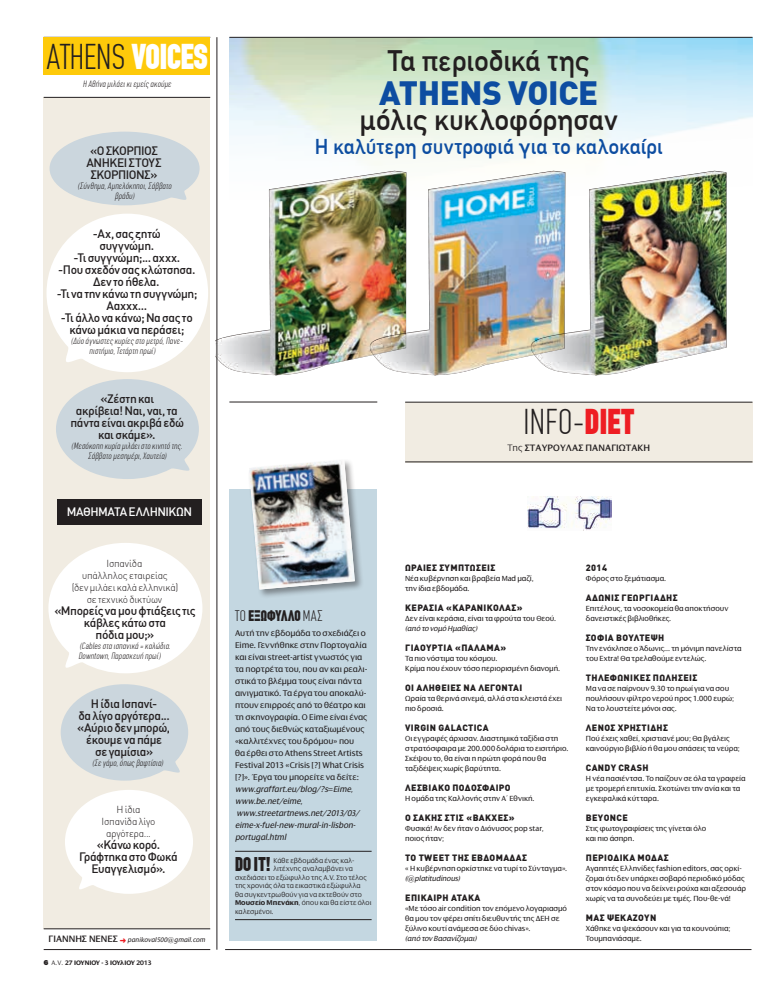
<style>
.page{position:relative;width:782px;height:995px;background:#fff}
.page>*{position:absolute;margin:0;border:0;box-sizing:border-box;transform-origin:0 0}
.t1{font:300 condensed 35px "CF Din";letter-spacing:-.005em;color:#231f20}
.t2{font:900 33px "DIN Greek";letter-spacing:-.01em;color:#0d4da1}
.t3{font:29px "DIN100 Gr";color:#231f20}
.t4{font:21px "DIN100 Gr";letter-spacing:.005em;color:#0d4da1}
.t5{font:900 condensed 19.4px "CF Din";color:#231f20}
.t6{font:900 condensed 15px "CF Din";letter-spacing:.01em;color:#231f20}
.t7{font:12px/12px "DIN Greek Medium Alternate";letter-spacing:-.03em;color:#231f20;text-align:center}
.t8{font:12px "DIN Greek Medium Alternate";letter-spacing:-.04em;color:#fff}
.t9{font:300 10px/12px "DIN Greek";letter-spacing:-.015em;color:#231f20;text-align:center}
.t10{font:10px "Vialog Regular";letter-spacing:.01em;color:#231f20}
.t11{font:9px/12px "Vialog";color:#231f20}
.t12{font:900 9px "DIN Greek";letter-spacing:.04em;color:#231f20}
.t13{font:italic 300 condensed 9px/10px "CF Din";color:#231f20;text-align:center}
.t14{font:8px/10px "Vialog";color:#231f20}
.t15{font:300 7.5px "Vialog";letter-spacing:.01em;color:#231f20}
.t16{font:italic 7px "Vialog";letter-spacing:.01em;color:#231f20}
.t17{font:700 7px "Vialog";color:#231f20}
.s1{font-weight:900;color:#fff}
.s2{font-family:"Vialog Regular";font-style:normal;font-size:10px}
.s3{color:#ee1d23}
.s4{font-family:"AV Giza Bold Seven Five";font-weight:400}
.s5{font-weight:300}
.s6{font-weight:900;color:#ee1d23}
.s7{font-family:"Vialog";font-weight:300}
.s8{font-style:italic}
.s9{font-weight:700}
</style>
<div class="page">
<img style="left:216px;top:153px;width:126px;height:241px">
<img style="left:583px;top:153px;width:144px;height:223px">
<img style="left:342px;top:153px;width:241px;height:223px">
<div style="left:44px;top:97px;width:166px;height:831px;background:#f1ece2"></div>
<hr style="left:44px;top:928px;width:166px;height:1px;background:#231f20">
<hr style="left:44px;top:949px;width:166px;height:1px;background:#231f20">
<div style="left:44px;top:37px;width:166px;height:38px;background:#feca0a"></div>
<svg style="left:56px;top:379px;width:143px;height:100px"></svg>
<svg style="left:61px;top:684px;width:127px;height:96px"></svg>
<svg style="left:50px;top:132px;width:150px;height:73px"></svg>
<svg style="left:48px;top:543px;width:154px;height:130px"></svg>
<svg style="left:65px;top:790px;width:128px;height:103px"></svg>
<svg style="left:47px;top:214px;width:161px;height:158px"></svg>
<hr style="left:44px;top:97px;width:166px;height:1px;background:#231f20">
<hr style="left:217px;top:37px;width:1px;height:912px;background:#231f20">
<div style="left:405px;top:402px;width:347px;height:60px;background:#f1ece2"></div>
<hr style="left:405px;top:402px;width:347px;height:1px;background:#231f20">
<hr style="left:225px;top:949px;width:526px;height:1px;background:#231f20">
<hr style="left:405px;top:461px;width:347px;height:1px;background:#231f20">
<img style="left:527px;top:496px;width:85px;height:34px">
<div style="left:229px;top:489px;width:148px;height:451px;background:#c4d7e1"></div>
<hr style="left:235px;top:851px;width:137px;height:1px;background:#231f20">
<hr style="left:235px;top:919px;width:137px;height:1px;background:#231f20">
<div style="left:247px;top:458px;width:121px;height:145px;background:#231f20;opacity:.45"></div>
<img style="left:249px;top:459px;width:106px;height:130px">
<hr style="left:229px;top:37px;width:523px;height:1px;background:#231f20">
<hr style="left:229px;top:402px;width:148px;height:1px;background:#231f20">
<div style="left:57px;top:499px;width:145px;height:25px;background:#231f20"></div>
<p class="t1" style="left:46px;top:38px;width:163px">ΑTHENS <span class="s1">VOICES</span></p>
<p class="t13" style="left:83px;top:79px;width:92px">Η Αθήνα μιλάεικιεμείς ακούμε</p>
<p class="t7" style="left:86px;top:145px;width:77px">«Ο ΣΚΟΡΠΙΟΣ<br>ΑΝΗΚΕΙ ΣΤΟΥΣ<br>ΣΚΟΡΠΙΟΝΣ»</p>
<p class="t13" style="left:77px;top:181px;width:97px">(Σύνθημα,Αμπελόκηποι,Σάββατο βράδυ)</p>
<p class="t7" style="left:57px;top:227px;width:142px">-Αχ, σας ζητώ<br>συγγνώμη.<br>-Τι συγγνώμη;... αχχχ.<br>-Που σχεδόν σας κλώτσησα.<br>Δεν το ήθελα.<br>-Τι να την κάνω τη συγγνώμη;<br>Ααχχχ...<br>-Τι άλλο να κάνω; Να σας το κάνω μάκια να περάσει;</p>
<p class="t13" style="left:89px;top:336px;width:97px;text-align:left;text-indent:-18px">(Δύο άγνωστες κυρίες στο μετρό,Πανε&shy;πιστήμιο,Τετάρτη πρωί)</p>
<p class="t7" style="left:70px;top:392px;width:115px">«Ζέστη και<br>ακρίβεια! Ναι, ναι, τα πάντα είναι ακριβά εδώ και σκάμε».</p>
<p class="t13" style="left:71px;top:441px;width:114px">(Μεσόκοπη κυρία μιλάειστο κινητό της.<br>Σάββατο μεσημέρι,Χαυτεία)</p>
<p class="t8" style="left:67px;top:504px;width:127px">ΜΑΘΗΜΑΤΑ ΕΛΛΗΝΙΚΩΝ</p>
<p class="t9" style="left:72px;top:557px;width:108px">Ισπανίδα<br>υπάλληλος εταιρείας<br>(δεν μιλάει καλά ελληνικά) σε τεχνικό δικτύων</p>
<p class="t7" style="left:54px;top:604px;width:143px">«Μπορείς να μου φτιάξεις τις κάβλες κάτω στα<br>πόδια μου;»</p>
<p class="t13" style="left:78px;top:641px;width:95px;text-align:left">(Cables στα ισπανικά = καλώδια.<br>Downtown,Παρασκευή πρωί)</p>
<p class="t7" style="left:77px;top:697px;width:94px">Η ίδια Ισπανί-<br>δα λίγο αργότερα... «Αύριο δεν μπορώ, έκουμε να πάμε<br>σε γαμίσια»</p>
<p class="t13" style="left:92px;top:757px;width:74px">(Σε γάμο,όπως βαφτίσια)</p>
<p class="t9" style="left:102px;top:803px;width:55px">Η ίδια<br>Ισπανίδα λίγο αργότερα...</p>
<p class="t7" style="left:79px;top:838px;width:100px">«Κάνω κορό.<br>Γράφτηκα στο Φωκά<br>Ευαγγελισμό».</p>
<p class="t16" style="left:49px;top:936px;width:158px"><span class="s2">ΓΙΑΝΝΗΣ ΝΕΝΕΣ</span> <span class="s3">➜</span> panikoval500@gmail.com</p>
<p class="t17" style="left:44px;top:959px;width:110px"><span class="s4">6</span> <span class="s5">A.V.</span> 27 ΙΟΥΝΙΟΥ - 3 Ιουλιου 2013</p>
<p class="t3" style="left:388px;top:44px;width:203px">Τα περιοδικά της</p>
<p class="t2" style="left:379px;top:73px;width:221px">ATHENS VOICE</p>
<p class="t3" style="left:360px;top:103px;width:260px">μόλις κυκλοφόρησαν</p>
<p class="t4" style="left:315px;top:134px;width:349px">Η καλύτερη συντροφιά για το καλοκαίρι</p>
<p class="t1" style="left:523px;top:403px;width:112px">INFO-<span class="s6">DIET</span></p>
<p class="t10" style="left:507px;top:443px;width:144px"><span class="s7">Tης</span> ΣΤΑΥΡΟΥΛΑΣ ΠΑΝΑΓΙΩΤΑΚΗ</p>
<p class="t6" style="left:235px;top:607px;width:75px"><span class="s5">ΤΟ</span> ΕΞΏΦΥΛΛΟ <span class="s5">ΜΑΣ</span></p>
<p class="t11" style="left:235px;top:627px;width:134px">Αυτή την εβδομάδα το σχεδιάζει ο<br>Eime. Γεννήθηκε στην Πορτογαλία και είναι street-artist γνωστός για τα πορτρέτα του, που αν και ρεαλι&shy;στικά το βλέμμα τους είναι πάντα αινιγματικό. Τα έργα του αποκαλύ&shy;πτουν επιρροές από το θέατρο και τη σκηνογραφία. Ο Eime είναι ένας από τους διεθνώς καταξιωμένους «καλλιτέχνες του δρόμου» που<br>θα έρθει στο Athens Street Artists<br>Festival 2013 «Crisis [?] What Crisis [?]». Έργα του μπορείτε να δείτε: <span class="s8">www.graffart.eu/blog/?s=Eime, www.be.net/eime, www.streetartnews.net/2013/03/ eime-x-fuel-new-mural-in-lisbon&shy;portugal.html</span></p>
<p class="t5" style="left:235px;top:853px;width:37px">DO IT!</p>
<p class="t15" style="left:273px;top:856px;width:83px">Κάθε εβδοµάδα ένας καλ-</p>
<p class="t15" style="left:273px;top:865px;width:81px">λιτέχνης αναλαµβάνει να</p>
<p class="t15" style="left:235px;top:873px;width:133px">σχεδιάσει το εξώφυλλο της A.V. Στο τέλος</p>
<p class="t15" style="left:235px;top:882px;width:127px">της χρονιάς όλα τα εικαστικά εξώφυλλα</p>
<p class="t15" style="left:235px;top:890px;width:128px">θα συγκεντρωθούν για να εκτεθούν στο</p>
<p class="t15" style="left:235px;top:899px;width:138px"><span class="s9">Μουσείο Μπενάκη</span>, όπου και θα είστε όλοι</p>
<p class="t15" style="left:235px;top:907px;width:40px">καλεσµένοι.</p>
<p class="t12" style="left:405px;top:562px;width:92px">ΩΡΑΙΕΣ ΣΥΜΠΤΩΣΕΙΣ</p>
<p class="t14" style="left:405px;top:573px;width:130px">Νέα κυβέρνηση και βραβεία Mad μαζί, την ίδια εβδομάδα.</p>
<p class="t12" style="left:405px;top:602px;width:119px">ΚΕΡΑΣΙΑ «ΚΑΡΑΝΙΚΟΛΑΣ»</p>
<p class="t14" style="left:405px;top:613px;width:152px">Δεν είναι κεράσια, είναι τα φρούτα του Θεού. <span class="s8">(από το νομό Ημαθίας)</span></p>
<p class="t12" style="left:405px;top:642px;width:103px">ΓΙΑΟΥΡΤΙΑ «ΠΑΛΑΜΑ»</p>
<p class="t14" style="left:405px;top:653px;width:157px">Τα πιο νόστιμα του κόσμου.<br>Κρίμα που έχουν τόσο περιορισμένη διανομή.</p>
<p class="t12" style="left:405px;top:682px;width:119px">ΟΙ ΑΛΗΘΕΙΕΣ ΝΑ ΛΕΓΟΝΤΑΙ</p>
<p class="t14" style="left:405px;top:693px;width:158px">Ωραία τα θερινά σινεμά, αλλά στα κλειστά έχει πιο δροσιά.</p>
<p class="t12" style="left:405px;top:722px;width:85px">VIRGIN GALACTICA</p>
<p class="t14" style="left:405px;top:733px;width:165px">Οι εγγραφές άρχισαν. Διαστημικά ταξίδια στη στρατόσφαιρα με 200.000 δολάρια το εισιτήριο.<br>Σκέψου το, θα είναι η πρώτη φορά που θα ταξιδέψεις χωρίς βαρύτητα.</p>
<p class="t12" style="left:405px;top:782px;width:107px">ΛΕΣΒΙΑΚΟ ΠΟΔΟΣΦΑΙΡΟ</p>
<p class="t14" style="left:405px;top:793px;width:131px">Η ομάδα της Καλλονής στην Α΄ Εθνική.</p>
<p class="t12" style="left:405px;top:812px;width:111px">Ο ΣΑΚΗΣ ΣΤΙΣ «ΒΑΚΧΕΣ»</p>
<p class="t14" style="left:405px;top:823px;width:140px">Φυσικά! Αν δεν ήταν ο Διόνυσος pop star, ποιος ήταν;</p>
<p class="t12" style="left:405px;top:852px;width:123px">ΤΟ TWEET ΤΗΣ ΕΒΔΟΜΑΔΑΣ</p>
<p class="t14" style="left:405px;top:863px;width:164px">« Η κυβέρνηση ορκίστηκε να τυρί το Σύνταγμα». <span class="s8">(@platitudinous)</span></p>
<p class="t12" style="left:405px;top:892px;width:77px">ΕΠΙΚΑΙΡΗ ATAKA</p>
<p class="t14" style="left:405px;top:903px;width:163px">«Με τόσο air condition τον επόμενο λογαριασμό θα μου τον φέρει σπίτι διευθυντής της ΔΕΗ σε ξύλινο κουτί ανάμεσα σε δύο chivas».<br><span class="s8">(από τον Βασανίζομαι)</span></p>
<p class="t12" style="left:586px;top:562px;width:23px">2014</p>
<p class="t14" style="left:586px;top:573px;width:82px">Φόρος στο ξεμάτιασμα.</p>
<p class="t12" style="left:586px;top:592px;width:93px">ΑΔΩΝΙΣ ΓΕΩΡΓΙΑΔΗΣ</p>
<p class="t14" style="left:586px;top:603px;width:144px">Επιτέλους, τα νοσοκομεία θα αποκτήσουν δανειστικές βιβλιοθήκες.</p>
<p class="t12" style="left:586px;top:632px;width:80px">ΣΟΦΙΑ ΒΟΥΛΤΕΨΗ</p>
<p class="t14" style="left:586px;top:643px;width:157px">Την ενόχλησε ο Άδωνις... τη μόνιμη πανελίστα του Εxtra! Θα τρελαθούμε εντελώς.</p>
<p class="t12" style="left:586px;top:672px;width:113px">ΤΗΛΕΦΩΝΙΚΕΣ ΠΩΛΗΣΕΙΣ</p>
<p class="t14" style="left:586px;top:683px;width:150px">Μα να σε παίρνουν 9.30 το πρωί για να σου πουλήσουν φίλτρο νερού προς 1.000 ευρώ;<br>Να το λουστείτε μόνοι σας.</p>
<p class="t12" style="left:586px;top:722px;width:84px">ΛΕΝΟΣ ΧΡΗΣΤΙΔΗΣ</p>
<p class="t14" style="left:586px;top:733px;width:155px">Πού έχεις χαθεί, χριστιανέ μου; Θα βγάλεις καινούργιο βιβλίο ή θα μου σπάσεις τα νεύρα;</p>
<p class="t12" style="left:586px;top:762px;width:64px">CANDY CRASH</p>
<p class="t14" style="left:586px;top:773px;width:161px">Η νέα πασιέντσα. Το παίζουν σε όλα τα γραφεία με τρομερή επιτυχία. Σκοτώνει την ανία και τα εγκεφαλικά κύτταρα.</p>
<p class="t12" style="left:586px;top:812px;width:43px">BEYONCE</p>
<p class="t14" style="left:586px;top:823px;width:122px">Στις φωτογραφίσεις της γίνεται όλο και πιο άσπρη.</p>
<p class="t12" style="left:586px;top:852px;width:84px">ΠΕΡΙΟΔΙΚΑ ΜΟΔΑΣ</p>
<p class="t14" style="left:586px;top:863px;width:162px">Αγαπητές Ελληνίδες fashion editors, σας ορκί&shy;ζομαι ότι δεν υπάρχει σοβαρό περιοδικό μόδας στον κόσμο που να δείχνει ρούχα και αξεσουάρ χωρίς να τα συνοδεύει με τιμές. Που-θε-νά!</p>
<p class="t12" style="left:586px;top:912px;width:72px">ΜΑΣ ΨΕΚΑΖΟΥΝ</p>
<p class="t14" style="left:586px;top:923px;width:146px">Χάθηκε να ψεκάσουν και για τα κουνούπια;<br>Τουμπανιάσαμε.</p>
</div>
